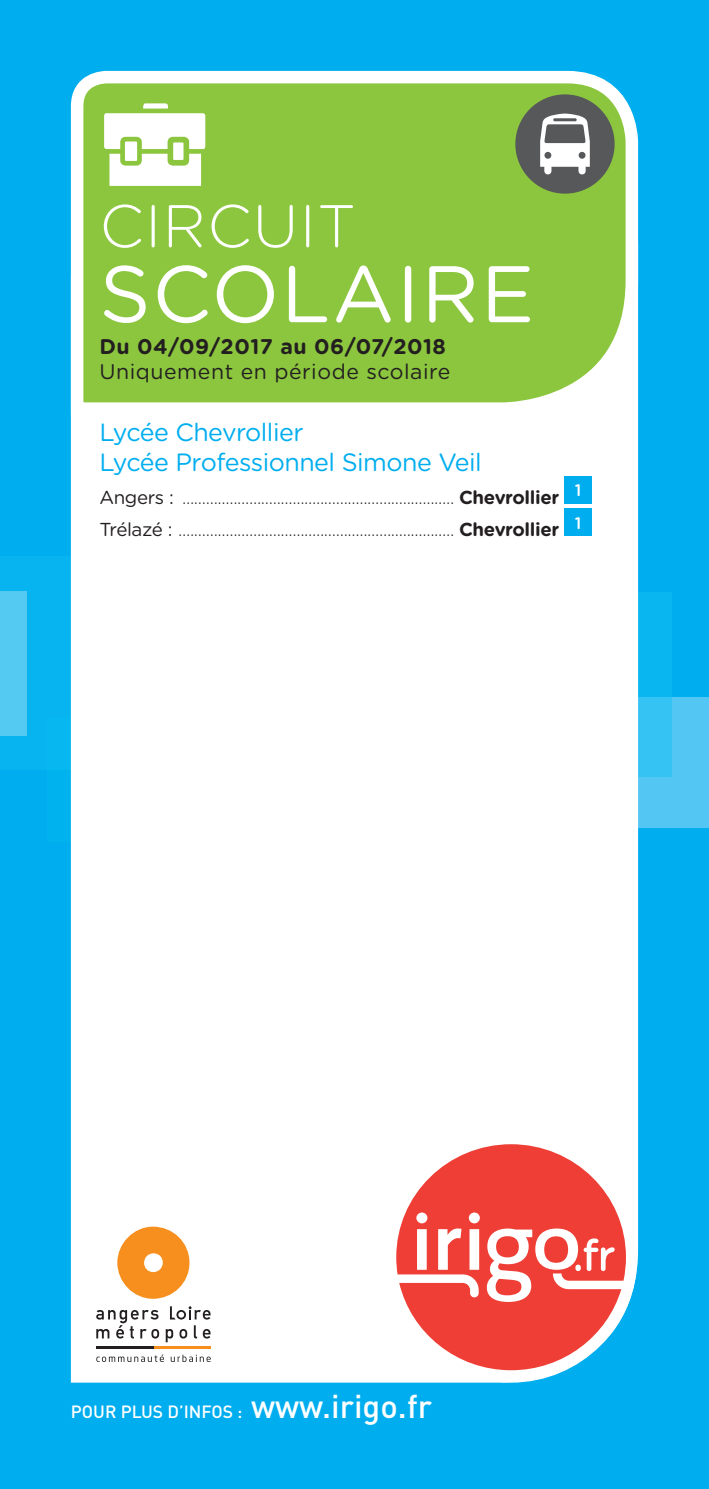
<style>
.page{position:relative;width:709px;height:1489px;background:#fff}
.page>*{position:absolute;margin:0;border:0;box-sizing:border-box;transform-origin:0 0}
.t1{font:80px "Gotham Rounded";letter-spacing:.02em;color:#fff}
.t2{font:300 60px "Gotham Rounded";letter-spacing:.02em;color:#fff}
.t3{font:25px "Gotham Rounded";letter-spacing:-.02em;color:#00aeef}
.t4{font:21.25px/25px "Gotham Rounded";letter-spacing:.025em;color:#231f20}
.t5{font:300 18.75px "Gotham Rounded";color:#231f20}
.t6{font:500 17.5px "DIN Pro";color:#fff}
.t7{font:500 16.5px "Gotham Rounded";color:#fff}
.s1{font-weight:700}
.s2{font-weight:400}
.s3{font-size:32.5px}
</style>
<div class="page">
<div style="left:0;top:0;width:709px;height:1488px;background:#00aeef"></div>
<div style="left:47px;top:717px;width:120px;height:125px;background:#00b3ef"></div>
<svg style="left:0;top:556px;width:71px;height:214px"></svg>
<div style="left:613px;top:697px;width:96px;height:130px;background:#54c6f3"></div>
<svg style="left:638px;top:592px;width:34px;height:184px;fill:#0ab6f0"></svg>
<div style="left:71px;top:421px;width:567px;height:961px;background:#fff"></div>
<hr style="left:96px;top:1345px;width:114px;height:3px;background:#f68f1e">
<hr style="left:96px;top:1345px;width:57px;height:3px;background:#231f20">
<svg style="left:117px;top:1226px;width:72px;height:72px"></svg>
<svg style="left:179px;top:1328px;width:8px;height:10px"></svg>
<svg style="left:166px;top:1328px;width:7px;height:14px"></svg>
<svg style="left:194px;top:1325px;width:3px;height:13px"></svg>
<svg style="left:203px;top:1328px;width:7px;height:10px"></svg>
<svg style="left:170px;top:1306px;width:40px;height:13px"></svg>
<svg style="left:96px;top:1309px;width:63px;height:29px"></svg>
<svg style="left:96px;top:1354px;width:68px;height:7px"></svg>
<svg style="left:171px;top:1354px;width:40px;height:7px"></svg>
<div style="left:385px;top:1129px;width:252px;height:253px;background:#fff;border-radius:50%"></div>
<svg style="left:396px;top:1144px;width:230px;height:226px;fill:#ee3e35"></svg>
<div style="left:564px;top:476px;width:28px;height:27px;background:#00aeef"></div>
<div style="left:564px;top:508px;width:28px;height:28px;background:#00aeef"></div>
<svg style="left:70px;top:70px;width:569px;height:351px"></svg>
<div style="left:515px;top:94px;width:99px;height:100px;background:#57585a;border-radius:50%"></div>
<svg style="left:540px;top:114px;width:50px;height:61px"></svg>
<svg style="left:136px;top:96px;width:39px;height:12px"></svg>
<div style="left:105px;top:136px;width:101px;height:54px;background:#fff;border:5px solid #8bc63e"></div>
<div style="left:102px;top:111px;width:106px;height:40px;background:#fff;border-radius:4px"></div>
<div style="left:99px;top:108px;width:111px;height:46px;border:5px solid #8bc63e;border-radius:4px"></div>
<div style="left:167px;top:137px;width:22px;height:29px;border:5px solid #8bc63e;border-radius:3px"></div>
<div style="left:171px;top:140px;width:15px;height:22px;background:#fff;border-radius:3px"></div>
<div style="left:168px;top:138px;width:20px;height:27px;border:5px solid #8bc63e;border-radius:3px"></div>
<div style="left:123px;top:139px;width:16px;height:24px;background:#fff;border-radius:3px"></div>
<div style="left:120px;top:137px;width:22px;height:29px;border:5px solid #8bc63e;border-radius:3px"></div>
<p class="t2" style="left:99px;top:186px;width:258px">CIRCUIT</p>
<p class="t1" style="left:99px;top:239px;width:436px">SCOLAIRE</p>
<p class="t4" style="left:99px;top:333px;width:352px"><span class="s1">Du 04/09/2017 au 06/07/2018<br></span>Uniquement en période scolaire</p>
<p class="t3" style="left:99px;top:415px;width:205px">Lycée Chevrollier</p>
<p class="t3" style="left:99px;top:445px;width:384px">Lycée Professionnel Simone Veil</p>
<p class="t5" style="left:99px;top:484px;width:461px"><span class="s2">Angers :</span> ..................................................................... <span class="s1">Chevrollier</span></p>
<p class="t7" style="left:575px;top:479px;width:8px">1</p>
<p class="t5" style="left:99px;top:517px;width:461px"><span class="s2">Trélazé :</span> ...................................................................... <span class="s1">Chevrollier</span></p>
<p class="t7" style="left:575px;top:511px;width:8px">1</p>
<p class="t6" style="left:71px;top:1397px;width:362px">POUR PLUS D’INFOS : <span class="s3">www.irigo.fr</span></p>
</div>
